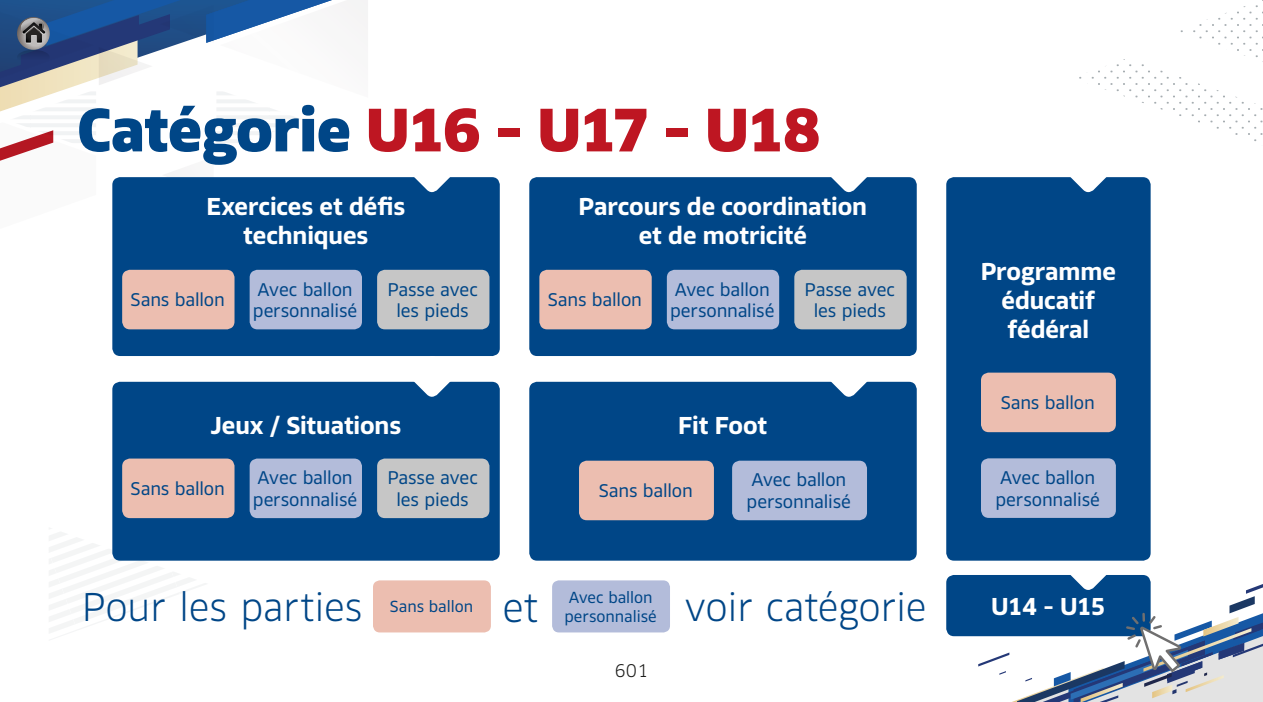
<style>
.page{position:relative;width:1263px;height:702px;background:#fff}
.page>*{position:absolute;margin:0;border:0;box-sizing:border-box;transform-origin:0 0}
.t1{font:60px "FFF Equipe Black";letter-spacing:-.025em;color:#be1622}
.t2{font:40.35px "FFF Equipe Light";color:#004687}
.t3{font:39.3px "FFF Equipe Light";letter-spacing:-.025em;color:#004687}
.t4{font:24px/28.8px "FFF Equipe Bold";letter-spacing:-.005em;color:#fff;text-align:center}
.t5{font:18px/21.6px "FFF Equipe Regular";letter-spacing:-.01em;color:#004687}
.t6{font:18px "FFF Equipe Light";color:#1d1d1b}
.t7{font:15.75px/18.9px "FFF Equipe Regular";color:#004687}
.s1{color:#004687}
</style>
<div class="page">
<svg style="left:49px;top:528px;width:159px;height:110px"></svg>
<div style="left:946px;top:575px;width:204px;height:61px;background:#004687;border-radius:8px"></div>
<div style="left:112px;top:177px;width:388px;height:179px;background:#004687;border-radius:8px"></div>
<svg style="left:0;top:0;width:500px;height:332px"></svg>
<div style="left:529px;top:382px;width:388px;height:178px;background:#004687;border-radius:8px"></div>
<svg style="left:826px;top:381px;width:46px;height:16px"></svg>
<div style="left:529px;top:177px;width:388px;height:179px;background:#004687;border-radius:8px"></div>
<svg style="left:826px;top:177px;width:46px;height:16px"></svg>
<div style="left:112px;top:382px;width:388px;height:178px;background:#004687;border-radius:8px"></div>
<svg style="left:409px;top:381px;width:46px;height:16px"></svg>
<div style="left:946px;top:177px;width:204px;height:383px;background:#004687;border-radius:8px"></div>
<svg style="left:1065px;top:0;width:198px;height:195px"></svg>
<svg style="left:978px;top:546px;width:285px;height:156px"></svg>
<div style="left:377px;top:458px;width:112px;height:60px;background:#c6c6c6;border-radius:8px"></div>
<div style="left:377px;top:270px;width:112px;height:59px;background:#c6c6c6;border-radius:8px"></div>
<div style="left:794px;top:270px;width:113px;height:59px;background:#c6c6c6;border-radius:8px"></div>
<div style="left:579px;top:460px;width:135px;height:60px;background:#ecbeb0;border-radius:8px"></div>
<div style="left:373px;top:580px;width:118px;height:52px;background:#ecbeb0;border-radius:7px"></div>
<div style="left:981px;top:372px;width:135px;height:60px;background:#ecbeb0;border-radius:8px"></div>
<div style="left:122px;top:458px;width:112px;height:60px;background:#ecbeb0;border-radius:8px"></div>
<div style="left:122px;top:270px;width:112px;height:59px;background:#ecbeb0;border-radius:8px"></div>
<div style="left:539px;top:270px;width:113px;height:59px;background:#ecbeb0;border-radius:8px"></div>
<div style="left:732px;top:460px;width:135px;height:60px;background:#b3bcda;border-radius:8px"></div>
<div style="left:552px;top:580px;width:118px;height:52px;background:#b3bcda;border-radius:7px"></div>
<div style="left:981px;top:458px;width:135px;height:60px;background:#b3bcda;border-radius:8px"></div>
<div style="left:250px;top:458px;width:112px;height:60px;background:#b3bcda;border-radius:8px"></div>
<div style="left:250px;top:270px;width:112px;height:59px;background:#b3bcda;border-radius:8px"></div>
<div style="left:667px;top:270px;width:112px;height:59px;background:#b3bcda;border-radius:8px"></div>
<h1 class="t1" style="left:77px;top:93px;width:745px"><span class="s1">Catégorie</span> U16 - U17 - U18</h1>
<h3 class="t4" style="left:206px;top:192px;width:200px">Exercices et défis techniques</h3>
<h3 class="t4" style="left:579px;top:192px;width:290px">Parcours de coordination et de motricité</h3>
<p class="t5" style="left:253px;top:278px;width:106px">Avec ballon personnalisé</p>
<p class="t5" style="left:670px;top:278px;width:106px">Avec ballon personnalisé</p>
<p class="t5" style="left:387px;top:278px;width:92px;text-align:center">Passe avec les pieds</p>
<p class="t5" style="left:804px;top:278px;width:92px;text-align:center">Passe avec les pieds</p>
<p class="t5" style="left:131px;top:289px;width:96px">Sans ballon</p>
<p class="t5" style="left:548px;top:289px;width:96px">Sans ballon</p>
<h3 class="t4" style="left:211px;top:411px;width:192px">Jeux / Situations</h3>
<h3 class="t4" style="left:678px;top:411px;width:91px">Fit Foot</h3>
<p class="t5" style="left:131px;top:477px;width:96px">Sans ballon</p>
<p class="t5" style="left:253px;top:467px;width:106px">Avec ballon personnalisé</p>
<p class="t5" style="left:387px;top:467px;width:92px;text-align:center">Passe avec les pieds</p>
<p class="t5" style="left:599px;top:480px;width:96px">Sans ballon</p>
<p class="t5" style="left:747px;top:469px;width:106px">Avec ballon personnalisé</p>
<p class="t7" style="left:564px;top:587px;width:94px">Avec ballon personnalisé</p>
<h3 class="t3" style="left:81px;top:584px;width:282px">Pour les parties</h3>
<h2 class="t2" style="left:502px;top:584px;width:38px">et</h2>
<h3 class="t3" style="left:684px;top:584px;width:244px">voir catégorie</h3>
<p class="t7" style="left:390px;top:597px;width:85px">Sans ballon</p>
<p class="t6" style="left:615px;top:660px;width:35px">601</p>
<h3 class="t4" style="left:981px;top:257px;width:137px">Programme éducatif fédéral</h3>
<p class="t5" style="left:1001px;top:392px;width:96px">Sans ballon</p>
<p class="t5" style="left:995px;top:466px;width:106px">Avec ballon personnalisé</p>
<h3 class="t4" style="left:991px;top:591px;width:115px">U14 - U15</h3>
</div>
